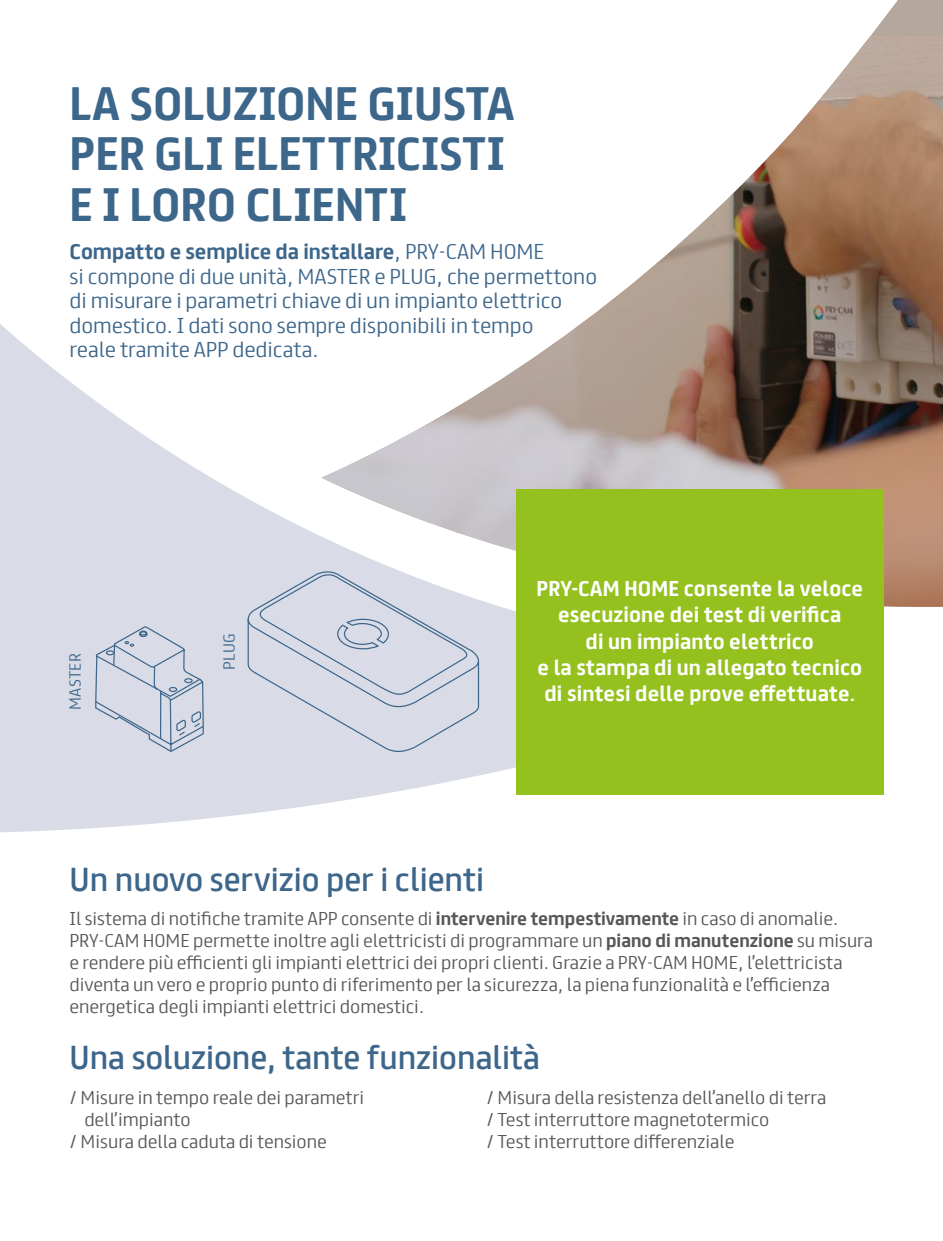
<style>
.page{position:relative;width:943px;height:1241px;background:#fff}
.page>*{position:absolute;margin:0;border:0;box-sizing:border-box;transform-origin:0 0}
.t1{font:700 42px/50.8px "FS Truman";color:#3d668b}
.t2{font:29.75px "FS Truman";color:#3d668b}
.t3{font:300 19.25px/24.5px "FS Truman";color:#3d668b}
.t4{font:700 19.25px/26.2px "FS Truman";letter-spacing:.01em;color:#fff;text-align:center}
.t5{font:300 16.62px/21.9px "FS Truman";color:#575756}
.t6{font:300 14.53px "FS Truman";color:#3d668b}
.s1{font-weight:700}
</style>
<div class="page">
<svg style="left:870px;top:0;width:73px;height:36px;fill:#b5a79c"></svg>
<img style="left:610px;top:36px;width:333px;height:574px">
<svg style="left:0;top:301px;width:854px;height:532px"></svg>
<div style="left:516px;top:489px;width:367px;height:305px;background:#95c11f"></div>
<svg style="left:242px;top:568px;width:239px;height:185px;background:#d3d7e2"></svg>
<svg style="left:95px;top:487px;width:109px;height:265px;background:#d2d6e1"></svg>
<h1 class="t1" style="left:69px;top:74px;width:447px">LA SOLUZIONE GIUSTA<br>PER GLI ELETTRICISTI<br>E I LORO CLIENTI</h1>
<p class="t3" style="left:69px;top:238px;width:529px"><span class="s1">Compatto e semplice da installare</span>, PRY-CAM HOME<br>si compone di due unità, MASTER e PLUG, che permettono di misurare i parametri chiave di un impianto elettrico domestico. I dati sono sempre disponibili in tempo<br>reale tramite APP dedicata.</p>
<p class="t6" style="left:63px;top:709px;width:57px;rotate:-90deg">MASTER</p>
<p class="t6" style="left:216px;top:669px;width:38px;rotate:-90deg">PLUG</p>
<p class="t4" style="left:536px;top:573px;width:328px">PRY-CAM HOME consente la veloce esecuzione dei test di verifica<br>di un impianto elettrico<br>e la stampa di un allegato tecnico di sintesi delle prove effettuate.</p>
<h2 class="t2" style="left:69px;top:853px;width:416px">Un nuovo servizio per i clienti</h2>
<p class="t5" style="left:69px;top:906px;width:805px">Il sistema di notifiche tramite APP consente di <span class="s1">intervenire tempestivamente</span> in caso di anomalie.<br>PRY-CAM HOME permette inoltre agli elettricisti di programmare un <span class="s1">piano di manutenzione</span> su misura e rendere più efficienti gli impianti elettrici dei propri clienti. Grazie a PRY-CAM HOME, l’elettricista diventa un vero e proprio punto di riferimento per la sicurezza, la piena funzionalità e l’efficienza energetica degli impianti elettrici domestici.</p>
<h2 class="t2" style="left:69px;top:1031px;width:472px">Una soluzione, tante funzionalità</h2>
<p class="t5" style="left:69px;top:1084px;width:296px">/ Misure in tempo reale dei parametri</p>
<p class="t5" style="left:84px;top:1106px;width:108px">dell’impianto</p>
<p class="t5" style="left:69px;top:1128px;width:259px">/ Misura della caduta di tensione</p>
<p class="t5" style="left:486px;top:1084px;width:341px">/ Misura della resistenza dell’anello di terra / Test interruttore magnetotermico<br>/ Test interruttore differenziale</p>
</div>
